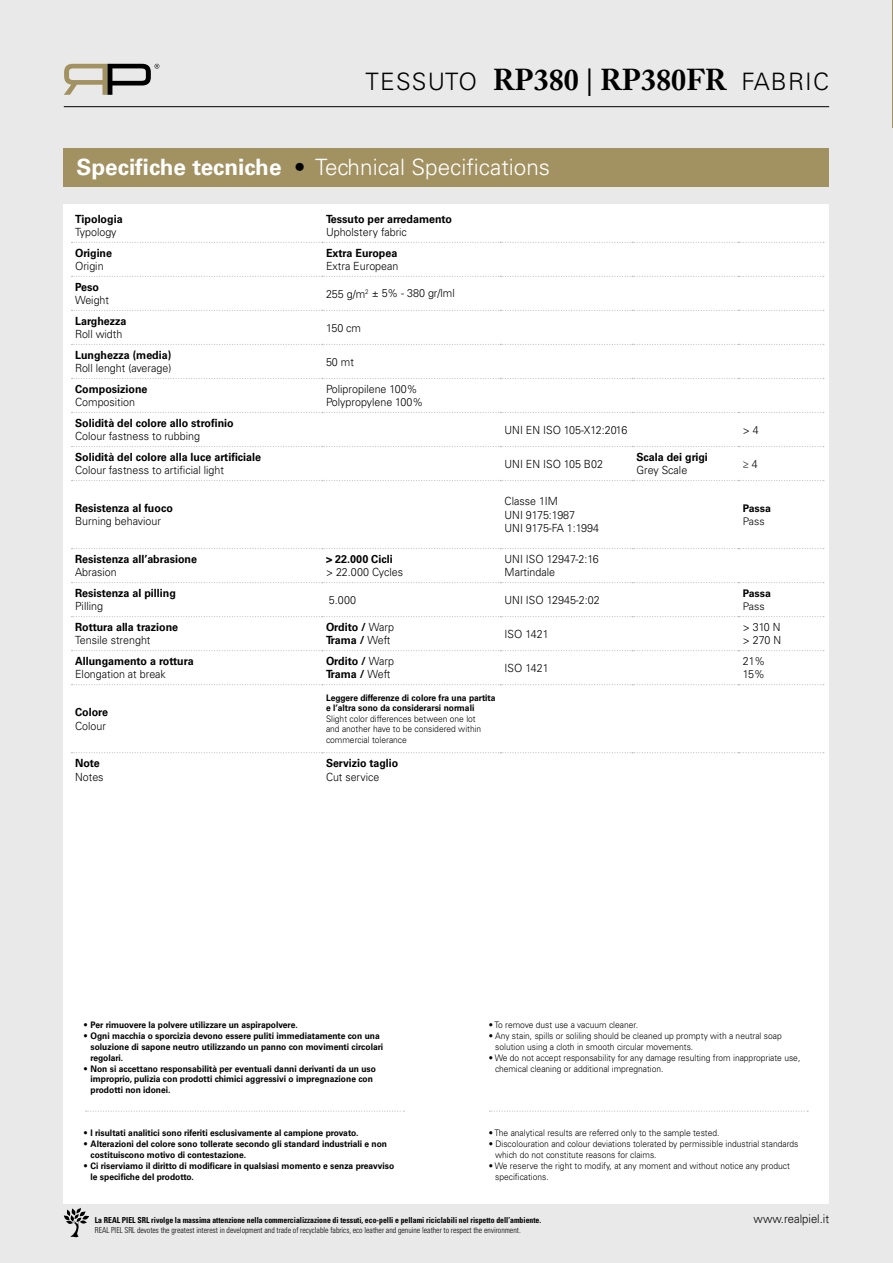
<style>
.page{position:relative;width:893px;height:1263px;background:#e9e9e9}
.page>*{position:absolute;margin:0;border:0;box-sizing:border-box;transform-origin:0 0}
.t1{font:300 24px "Univers LT Std";letter-spacing:.05em;color:#000}
.t2{font:300 22.5px "Univers LT Std";color:#fff}
.t3{font:300 12px "Univers LT Std";color:#000;scale:.94 1}
.t4{font:700 11.25px/13.5px "Univers LT Std";color:#000;scale:.95 1}
.t5{font:300 11.25px/13.5px "Univers LT Std";color:#000;scale:.95 1}
.t6{font:700 11.25px/13.5px "Univers LT Std";color:#000;scale:.94 1}
.t7{font:700 10.5px/12.6px "Univers LT Std";color:#000}
.t8{font:300 9px/10.8px "Univers LT Std";color:#000;scale:.94 1}
.t9{font:700 9px/10.8px "Univers LT Std";color:#000;scale:.94 1}
.t10{font:300 condensed 8.25px "Univers LT Std";color:#000;scale:.94 1}
.t11{font:700 condensed 8.25px "Univers LT Std";color:#000;scale:.94 1}
.s1{font-family:"Adobe Caslon Pro";font-weight:700;font-size:30px}
.s2{font-family:"Adobe Caslon Pro";font-weight:700;font-size:27px}
.s3{font-weight:700}
.s4{color:#000}
.s5{font-weight:300}
</style>
<div class="page">
<div style="left:64px;top:204px;width:765px;height:999px;background:#fff"></div>
<svg style="left:64px;top:64px;width:95px;height:31px"></svg>
<hr style="left:64px;top:106px;width:765px;height:1px;background:#000">
<div style="left:64px;top:149px;width:765px;height:38px;background:#a29161"></div>
<svg style="left:86px;top:1110px;width:318px;height:2px"></svg>
<svg style="left:489px;top:1110px;width:319px;height:2px"></svg>
<svg style="left:71px;top:242px;width:753px;height:1px"></svg>
<svg style="left:71px;top:276px;width:753px;height:1px"></svg>
<svg style="left:71px;top:310px;width:753px;height:1px"></svg>
<svg style="left:71px;top:344px;width:753px;height:1px"></svg>
<svg style="left:71px;top:378px;width:753px;height:1px"></svg>
<svg style="left:71px;top:412px;width:753px;height:1px"></svg>
<svg style="left:71px;top:446px;width:753px;height:1px"></svg>
<svg style="left:71px;top:480px;width:753px;height:1px"></svg>
<svg style="left:71px;top:548px;width:753px;height:1px"></svg>
<svg style="left:71px;top:582px;width:753px;height:1px"></svg>
<svg style="left:71px;top:616px;width:753px;height:1px"></svg>
<svg style="left:71px;top:650px;width:753px;height:1px"></svg>
<svg style="left:71px;top:684px;width:753px;height:1px"></svg>
<svg style="left:71px;top:752px;width:753px;height:1px"></svg>
<svg style="left:64px;top:1208px;width:25px;height:29px"></svg>
<p class="t1" style="left:366px;top:67px;width:465px">TESSUTO <span class="s1">RP380</span> <span class="s2">|</span> <span class="s1">RP380FR</span> FABRIC</p>
<p class="t2" style="left:77px;top:153px;width:475px"><span class="s3">Specifiche tecniche</span> <span class="s4">•</span> Technical Specifications</p>
<p class="t4" style="left:75px;top:212px;width:52px">Tipologia<br><span class="s5">Typology</span></p>
<p class="t4" style="left:326px;top:212px;width:134px">Tessuto per arredamento<br><span class="s5">Upholstery fabric</span></p>
<p class="t4" style="left:75px;top:246px;width:40px">Origine<br><span class="s5">Origin</span></p>
<p class="t5" style="left:326px;top:246px;width:78px"><span class="s3">Extra Europea<br></span>Extra European</p>
<p class="t5" style="left:75px;top:280px;width:37px"><span class="s3">Peso<br></span>Weight</p>
<p class="t5" style="left:326px;top:287px;width:137px">255 g/m<sup>2</sup> ± 5% - 380 gr/lml</p>
<p class="t4" style="left:75px;top:314px;width:56px">Larghezza<br><span class="s5">Roll width</span></p>
<p class="t5" style="left:326px;top:321px;width:38px">150 cm</p>
<p class="t5" style="left:75px;top:348px;width:103px"><span class="s3">Lunghezza (media)<br></span>Roll lenght (average)</p>
<p class="t5" style="left:326px;top:355px;width:31px">50 mt</p>
<p class="t4" style="left:75px;top:382px;width:78px">Composizione<br><span class="s5">Composition</span></p>
<p class="t5" style="left:326px;top:382px;width:104px">Polipropilene 100%<br>Polypropylene 100%</p>
<p class="t4" style="left:75px;top:416px;width:168px">Solidità del colore allo strofinio<br><span class="s5">Colour fastness to rubbing</span></p>
<p class="t5" style="left:505px;top:423px;width:131px">UNI EN ISO 105-X12:2016</p>
<p class="t5" style="left:743px;top:423px;width:18px">&gt; 4</p>
<p class="t4" style="left:75px;top:450px;width:197px">Solidità del colore alla luce artificiale<br><span class="s5">Colour fastness to artificial light</span></p>
<p class="t5" style="left:505px;top:457px;width:105px">UNI EN ISO 105 B02</p>
<p class="t4" style="left:636px;top:450px;width:77px">Scala dei grigi<br><span class="s5">Grey Scale</span></p>
<p class="t5" style="left:743px;top:457px;width:17px">≥ 4</p>
<p class="t4" style="left:75px;top:501px;width:104px">Resistenza al fuoco<br><span class="s5">Burning behaviour</span></p>
<p class="t5" style="left:505px;top:494px;width:101px">Classe 1IM<br>UNI 9175:1987<br>UNI 9175-FA 1:1994</p>
<p class="t7" style="left:743px;top:502px;width:30px">Passa<br><span class="s5">Pass</span></p>
<p class="t4" style="left:75px;top:552px;width:130px">Resistenza all’abrasione<br><span class="s5">Abrasion</span></p>
<p class="t5" style="left:326px;top:552px;width:83px"><span class="s3">&gt; 22.000 Cicli<br></span>&gt; 22.000 Cycles</p>
<p class="t5" style="left:505px;top:552px;width:101px">UNI ISO 12947-2:16<br>Martindale</p>
<p class="t4" style="left:75px;top:586px;width:108px">Resistenza al pilling<br><span class="s5">Pilling</span></p>
<p class="t5" style="left:329px;top:593px;width:30px">5.000</p>
<p class="t5" style="left:505px;top:593px;width:102px">UNI ISO 12945-2:02</p>
<p class="t7" style="left:743px;top:587px;width:30px">Passa<br><span class="s5">Pass</span></p>
<p class="t4" style="left:75px;top:620px;width:110px">Rottura alla trazione<br><span class="s5">Tensile strenght</span></p>
<p class="t4" style="left:326px;top:620px;width:73px">Ordito / <span class="s5">Warp<br></span>Trama / <span class="s5">Weft</span></p>
<p class="t5" style="left:505px;top:627px;width:48px">ISO 1421</p>
<p class="t5" style="left:743px;top:620px;width:42px">&gt; 310 N &gt; 270 N</p>
<p class="t4" style="left:75px;top:654px;width:126px">Allungamento a rottura<br><span class="s5">Elongation at break</span></p>
<p class="t4" style="left:326px;top:654px;width:73px">Ordito / <span class="s5">Warp<br></span>Trama / <span class="s5">Weft</span></p>
<p class="t5" style="left:505px;top:661px;width:48px">ISO 1421</p>
<p class="t5" style="left:743px;top:654px;width:25px">21%<br>15%</p>
<p class="t4" style="left:75px;top:705px;width:36px">Colore<br><span class="s5">Colour</span></p>
<p class="t8" style="left:326px;top:692px;width:182px"><span class="s3">Leggere differenze di colore fra una partita e l’altra sono da considerarsi normali </span>Slight color differences between one lot<br>and another have to be considered within commercial tolerance</p>
<p class="t5" style="left:75px;top:756px;width:32px"><span class="s3">Note<br></span>Notes</p>
<p class="t6" style="left:326px;top:756px;width:78px">Servizio taglio<br><span class="s5">Cut service</span></p>
<p class="t9" style="left:84px;top:1020px;width:229px">• Per rimuovere la polvere utilizzare un aspirapolvere.</p>
<p class="t9" style="left:91px;top:1031px;width:313px;text-indent:-6px">• Ogni macchia o sporcizia devono essere puliti immediatamente con una soluzione di sapone neutro utilizzando un panno con movimenti circolari regolari.</p>
<p class="t9" style="left:91px;top:1063px;width:305px;text-indent:-6px">• Non si accettano responsabilità per eventuali danni derivanti da un uso improprio, pulizia con prodotti chimici aggressivi o impregnazione con prodotti non idonei.</p>
<p class="t9" style="left:84px;top:1128px;width:293px">• I risultati analitici sono riferiti esclusivamente al campione provato.</p>
<p class="t9" style="left:91px;top:1139px;width:317px;text-indent:-6px">• Alterazioni del colore sono tollerate secondo gli standard industriali e non costituiscono motivo di contestazione.</p>
<p class="t9" style="left:91px;top:1160px;width:325px;text-indent:-6px">• Ci riserviamo il diritto di modificare in qualsiasi momento e senza preavviso le specifiche del prodotto.</p>
<p class="t8" style="left:489px;top:1020px;width:160px">• To remove dust use a vacuum cleaner.</p>
<p class="t8" style="left:495px;top:1030px;width:306px;text-indent:-6px">• Any stain, spills or soliling should be cleaned up prompty with a neutral soap solution using a cloth in smooth circular movements.</p>
<p class="t8" style="left:495px;top:1052px;width:326px;text-indent:-6px">• We do not accept responsability for any damage resulting from inappropriate use, chemical cleaning or additional impregnation.</p>
<p class="t8" style="left:489px;top:1128px;width:247px">• The analytical results are referred only to the sample tested.</p>
<p class="t8" style="left:495px;top:1138px;width:324px;text-indent:-6px">• Discolouration and colour deviations tolerated by permissible industrial standards which do not constitute reasons for claims.</p>
<p class="t8" style="left:495px;top:1160px;width:315px;text-indent:-6px">• We reserve the right to modify, at any moment and without notice any product specifications.</p>
<p class="t11" style="left:95px;top:1214px;width:476px">La REAL PIEL SRL rivolge la massima attenzione nella commercializzazione di tessuti, eco-pelli e pellami riciclabili nel rispetto dell’ambiente.</p>
<p class="t3" style="left:754px;top:1211px;width:82px">www.realpiel.it</p>
<p class="t10" style="left:95px;top:1225px;width:455px">REAL PIEL SRL devotes the greatest interest in development and trade of recyclable fabrics, eco leather and genuine leather to respect the environment.</p>
</div>
